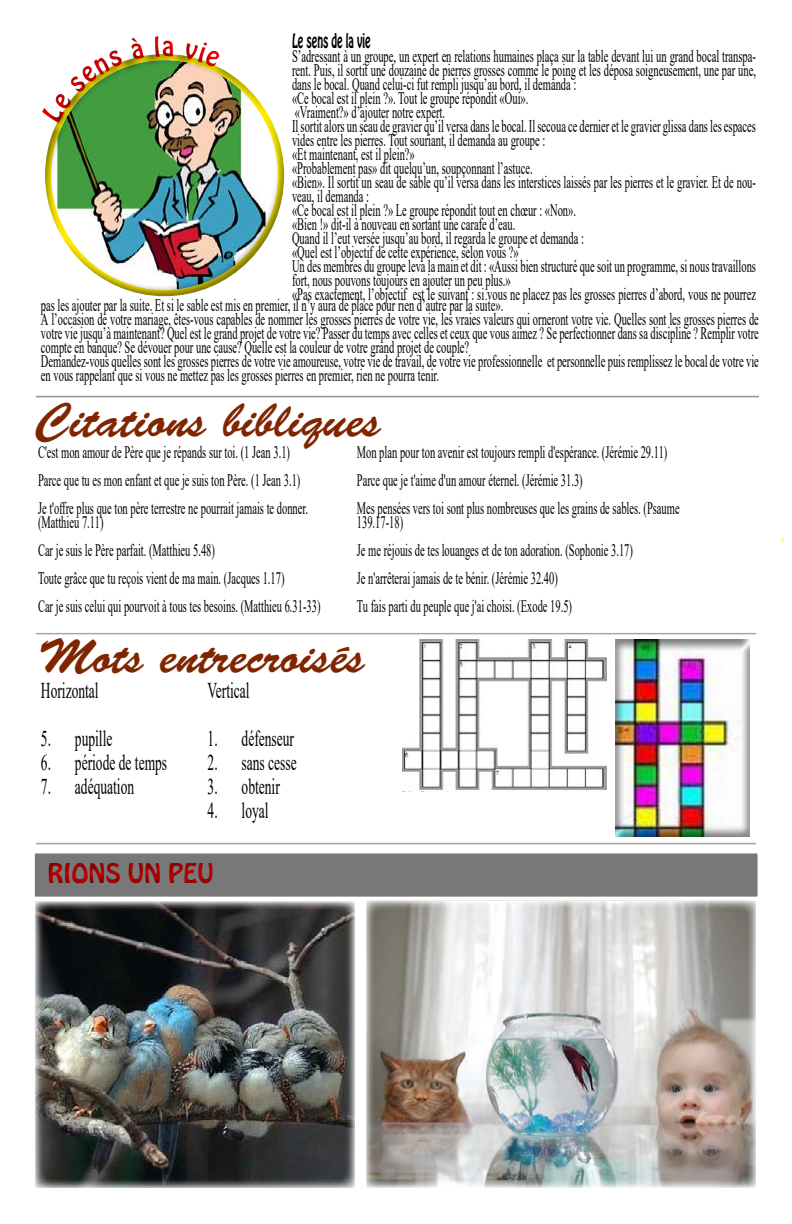
<style>
.page{position:relative;width:792px;height:1224px;background:#fff}
.page>*{position:absolute;margin:0;border:0;box-sizing:border-box;transform-origin:0 0}
.t1{font:48px "Brush Script Std";color:#7f2600}
.t2{font:24px "Hobo Std";color:#c00000}
.t3{font:22.5px "Times New Roman";color:#000;scale:.6 1}
.t4{font:17.5px/14px "Times New Roman";color:#000;scale:.6 1}
.t5{font:17.5px "Hobo Std";color:#000;scale:.6 1}
</style>
<div class="page">
<div style="left:33px;top:23px;width:262px;height:286px;background:#000;opacity:.5"></div>
<div style="left:606px;top:632px;width:151px;height:206px;background:#000;opacity:.5"></div>
<hr style="left:36px;top:842px;width:720px;height:2px;background:#000">
<hr style="left:36px;top:842px;width:720px;height:1px;background:#fff">
<svg style="left:34px;top:853px;width:724px;height:48px;background:#888"></svg>
<hr style="left:36px;top:632px;width:720px;height:2px;background:#000">
<hr style="left:36px;top:632px;width:720px;height:1px;background:#fff">
<hr style="left:36px;top:634px;width:720px;height:1px;background:#fff">
<div style="left:39px;top:854px;width:184px;height:38px;background:#000;opacity:.5"></div>
<hr style="left:36px;top:395px;width:723px;height:2px;background:#000">
<hr style="left:36px;top:395px;width:723px;height:1px;background:#fff">
<img style="left:366px;top:901px;width:390px;height:287px">
<img style="left:35px;top:901px;width:320px;height:287px">
<img style="left:403px;top:640px;width:203px;height:151px">
<svg style="left:41px;top:49px;width:82px;height:74px"></svg>
<svg style="left:129px;top:37px;width:15px;height:23px"></svg>
<svg style="left:154px;top:36px;width:20px;height:21px"></svg>
<svg style="left:184px;top:41px;width:37px;height:27px"></svg>
<p class="t5" style="left:292px;top:29px;width:133px">Le sens de la vie</p>
<p class="t4" style="left:292px;top:49px;width:775px">S’adressant à un groupe, un expert en relations humaines plaça sur la table devant lui un grand bocal transpa&shy;rent. Puis, il sortit une douzaine de pierres grosses comme le poing et les déposa soigneusement, une par une, dans le bocal. Quand celui-ci fut rempli jusqu’au bord, il demanda :<br>«Ce bocal est il plein ?». Tout le groupe répondit «Oui».<br>«Vraiment?» d’ajouter notre expert.<br>Il sortit alors un seau de gravier qu’il versa dans le bocal. Il secoua ce dernier et le gravier glissa dans les espaces vides entre les pierres. Tout souriant, il demanda au groupe :<br>«Et maintenant, est il plein?»<br>«Probablement pas» dit quelqu’un, soupçonnant l’astuce.<br>«Bien». Il sortit un seau de sable qu’il versa dans les interstices laissés par les pierres et le gravier. Et de nou&shy;veau, il demanda :<br>«Ce bocal est il plein ?» Le groupe répondit tout en chœur : «Non».<br>«Bien !» dit-il à nouveau en sortant une carafe d’eau.<br>Quand il l’eut versée jusqu’au bord, il regarda le groupe et demanda :<br>«Quel est l’objectif de cette expérience, selon vous ?»<br>Un des membres du groupe leva la main et dit : «Aussi bien structuré que soit un programme, si nous travaillons fort, nous pouvons toujours en ajouter un peu plus.»<br>«Pas exactement, l’objectif est le suivant : si vous ne placez pas les grosses pierres d’abord, vous ne pourrez</p>
<p class="t4" style="left:41px;top:298px;width:1198px">pas les ajouter par la suite. Et si le sable est mis en premier, il n’y aura de place pour rien d’autre par la suite».<br>À l’occasion de votre mariage, êtes-vous capables de nommer les grosses pierres de votre vie, les vraies valeurs qui orneront votre vie. Quelles sont les grosses pierres de votre vie jusqu’à maintenant? Quel est le grand projet de votre vie? Passer du temps avec celles et ceux que vous aimez ? Se perfectionner dans sa discipline ? Remplir votre compte en banque? Se dévouer pour une cause? Quelle est la couleur de votre grand projet de couple?<br>Demandez-vous quelles sont les grosses pierres de votre vie amoureuse, votre vie de travail, de votre vie professionnelle et personnelle puis remplissez le bocal de votre vie en vous rappelant que si vous ne mettez pas les grosses pierres en premier, rien ne pourra tenir.</p>
<h1 class="t1" style="left:36px;top:393px;width:347px">Citations bibliques</h1>
<p class="t4" style="left:38px;top:437px;width:452px;line-height:28px">C'est mon amour de Père que je répands sur toi. (1 Jean 3.1)<br>Parce que tu es mon enfant et que je suis ton Père. (1 Jean 3.1)<br>Je t'offre plus que ton père terrestre ne pourrait jamais te donner.</p>
<p class="t4" style="left:38px;top:507px;width:473px;line-height:28px">(Matthieu 7.11)<br>Car je suis le Père parfait. (Matthieu 5.48)<br>Toute grâce que tu reçois vient de ma main. (Jacques 1.17)<br>Car je suis celui qui pourvoit à tous tes besoins. (Matthieu 6.31-33)</p>
<p class="t4" style="left:357px;top:438px;width:540px;line-height:28px">Mon plan pour ton avenir est toujours rempli d'espérance. (Jérémie 29.11)<br>Parce que je t'aime d'un amour éternel. (Jérémie 31.3)<br>Mes pensées vers toi sont plus nombreuses que les grains de sables. (Psaume</p>
<p class="t4" style="left:357px;top:508px;width:462px;line-height:28px">139.17-18)<br>Je me réjouis de tes louanges et de ton adoration. (Sophonie 3.17)<br>Je n'arrêterai jamais de te bénir. (Jérémie 32.40)<br>Tu fais parti du peuple que j'ai choisi. (Exode 19.5)</p>
<h1 class="t1" style="left:39px;top:630px;width:328px">Mots entrecroisés</h1>
<p class="t3" style="left:41px;top:675px;width:98px">Horizontal</p>
<p class="t3" style="left:41px;top:723px;width:121px">5. pupille</p>
<p class="t3" style="left:41px;top:747px;width:212px">6. période de temps</p>
<p class="t3" style="left:41px;top:771px;width:157px">7. adéquation</p>
<p class="t3" style="left:208px;top:675px;width:71px">Vertical</p>
<p class="t3" style="left:208px;top:723px;width:146px">1. défenseur</p>
<p class="t3" style="left:208px;top:747px;width:150px">2. sans cesse</p>
<p class="t3" style="left:208px;top:771px;width:122px">3. obtenir</p>
<p class="t3" style="left:208px;top:795px;width:103px">4. loyal</p>
<h2 class="t2" style="left:48px;top:857px;width:167px">RIONS UN PEU</h2>
</div>
